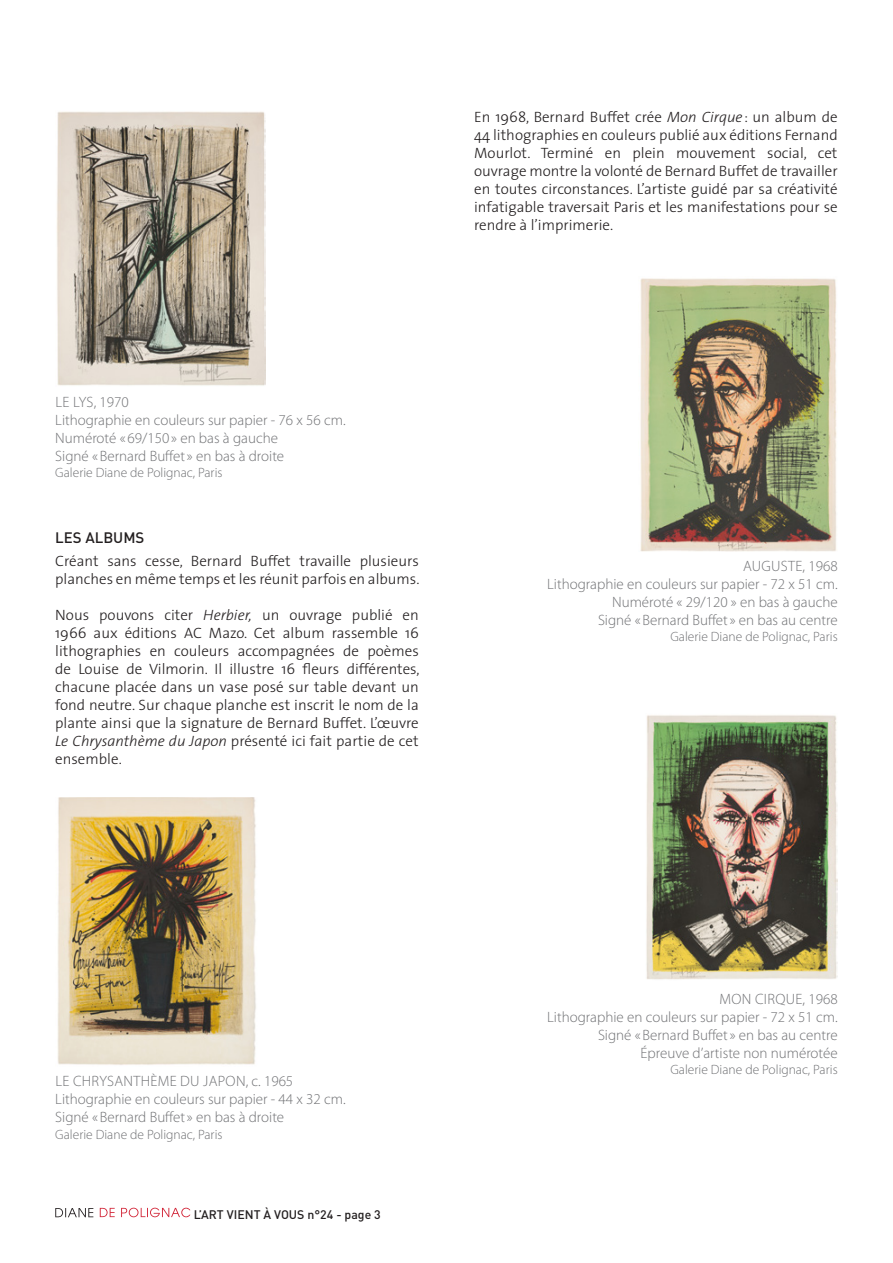
<style>
.page{position:relative;width:893px;height:1263px;background:#fff}
.page>*{position:absolute;margin:0;border:0;box-sizing:border-box;transform-origin:0 0}
.t1{font:300 15px/18px "The Sans";color:#231f20;text-align:justify}
.t2{font:300 15px "Myriad Pro";color:#6f7073}
.t3{font:300 15px "Myriad Pro";letter-spacing:.02em;color:#6f7073}
.t4{font:500 15px "DIN";color:#231f20}
.t5{font:300 13.5px "Myriad Pro";color:#6f7073}
.t6{font:500 12.3px "DIN";color:#231f20}
.s1{font-style:italic}
</style>
<div class="page">
<svg style="left:100px;top:1208px;width:90px;height:9px"></svg>
<svg style="left:55px;top:1208px;width:38px;height:9px"></svg>
<img style="left:57px;top:797px;width:199px;height:268px">
<img style="left:646px;top:715px;width:192px;height:265px">
<img style="left:640px;top:278px;width:197px;height:273px">
<img style="left:57px;top:111px;width:208px;height:275px">
<p class="t1" style="left:474px;top:107px;width:365px">En 1968, Bernard Buffet crée <span class="s1">Mon Cirque</span> : un album de 44 lithographies en couleurs publié aux éditions Fernand Mourlot. Terminé en plein mouvement social, cet ouvrage montre la volonté de Bernard Buffet de travailler en toutes circonstances. L’artiste guidé par sa créativité infatigable traversait Paris et les manifestations pour se rendre à l’imprimerie.</p>
<p class="t2" style="left:55px;top:393px;width:75px">LE LYS, 1970</p>
<p class="t2" style="left:55px;top:411px;width:292px">Lithographie en couleurs sur papier - 76 x 56 cm.</p>
<p class="t2" style="left:55px;top:429px;width:224px">Numéroté « 69/150 » en bas à gauche</p>
<p class="t2" style="left:55px;top:447px;width:230px">Signé «Bernard Buffet» en bas à droite</p>
<p class="t5" style="left:55px;top:464px;width:169px">Galerie Diane de Polignac, Paris</p>
<p class="t4" style="left:55px;top:528px;width:91px">LES ALBUMS</p>
<p class="t1" style="left:55px;top:551px;width:366px">Créant sans cesse, Bernard Buffet travaille plusieurs planches en même temps et les réunit parfois en albums.</p>
<p class="t1" style="left:55px;top:605px;width:366px">Nous pouvons citer <span class="s1">Herbier,</span> un ouvrage publié en 1966 aux éditions AC Mazo. Cet album rassemble 16 lithographies en couleurs accompagnées de poèmes de Louise de Vilmorin. Il illustre 16 fleurs différentes, chacune placée dans un vase posé sur table devant un fond neutre. Sur chaque planche est inscrit le nom de la plante ainsi que la signature de Bernard Buffet. L’œuvre <span class="s1">Le Chrysanthème du Japon</span> présenté ici fait partie de cet ensemble.</p>
<p class="t3" style="left:743px;top:557px;width:96px">AUGUSTE, 1968</p>
<p class="t2" style="left:547px;top:575px;width:292px">Lithographie en couleurs sur papier - 72 x 51 cm.</p>
<p class="t2" style="left:612px;top:593px;width:227px">Numéroté « 29/120 » en bas à gauche</p>
<p class="t2" style="left:598px;top:611px;width:241px">Signé «Bernard Buffet» en bas au centre</p>
<p class="t5" style="left:670px;top:629px;width:169px">Galerie Diane de Polignac, Paris</p>
<p class="t3" style="left:55px;top:1072px;width:239px">LE CHRYSANTHÈME DU JAPON, c. 1965</p>
<p class="t2" style="left:55px;top:1090px;width:292px">Lithographie en couleurs sur papier - 44 x 32 cm.</p>
<p class="t2" style="left:55px;top:1108px;width:230px">Signé «Bernard Buffet» en bas à droite</p>
<p class="t5" style="left:55px;top:1126px;width:169px">Galerie Diane de Polignac, Paris</p>
<p class="t6" style="left:194px;top:1207px;width:189px">L’ART VIENT À VOUS n°24 - page 3</p>
<p class="t3" style="left:719px;top:989px;width:120px">MON CIRQUE, 1968</p>
<p class="t2" style="left:547px;top:1007px;width:292px">Lithographie en couleurs sur papier - 72 x 51 cm.</p>
<p class="t2" style="left:598px;top:1025px;width:241px">Signé «Bernard Buffet» en bas au centre</p>
<p class="t2" style="left:641px;top:1043px;width:199px">Épreuve d’artiste non numérotée</p>
<p class="t5" style="left:670px;top:1061px;width:169px">Galerie Diane de Polignac, Paris</p>
</div>
